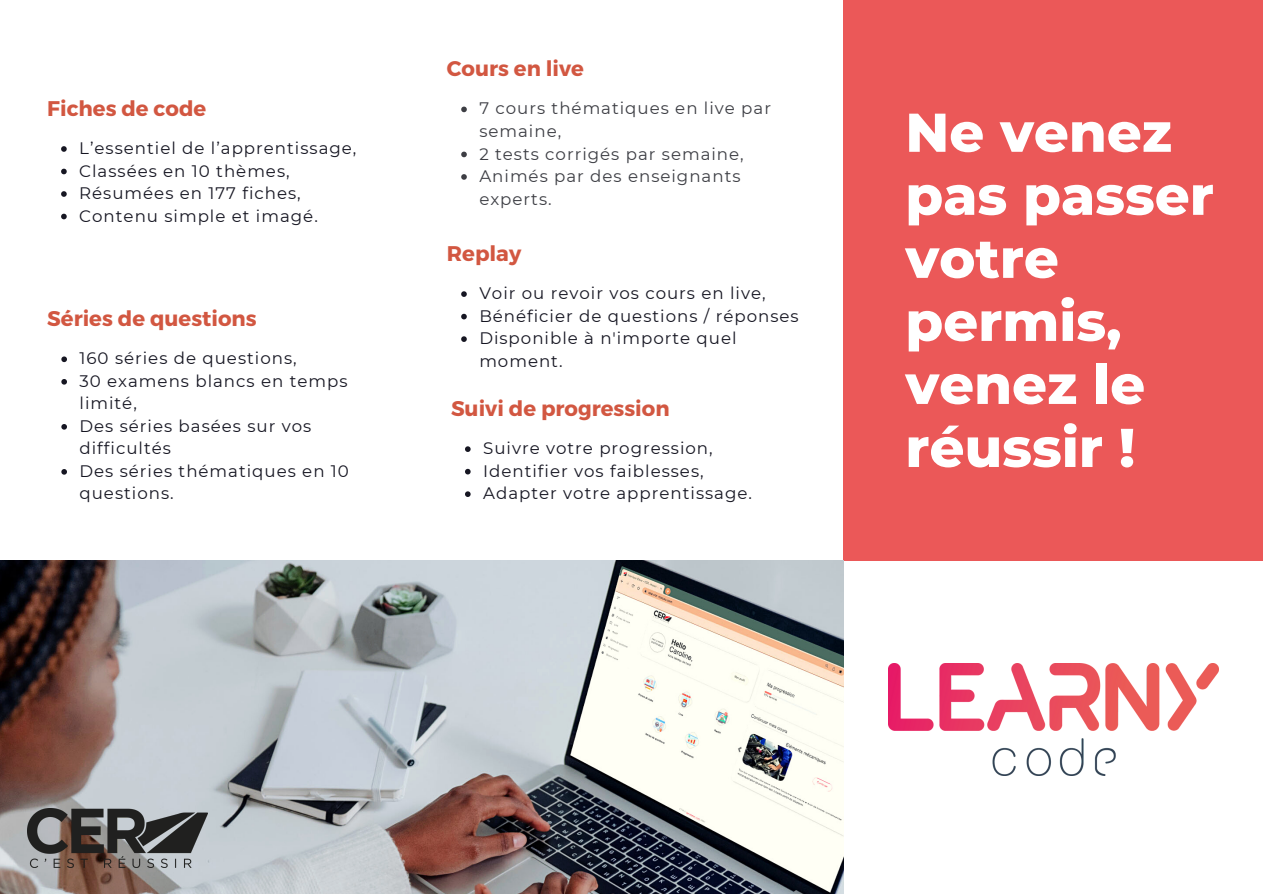
<style>
.page{position:relative;width:1263px;height:894px;background:#fff}
.page>*{position:absolute;margin:0;border:0;box-sizing:border-box;transform-origin:0 0}
.t1{font:800 54.45px/63px "Montserrat";color:#fff}
.t2{font:700 21.15px "Montserrat";color:#d25741}
.t3{font:16.65px/22.5px "Montserrat";letter-spacing:.06em;color:#161622}
.t4{font:16.65px/22.5px "Montserrat";letter-spacing:.06em;color:#3d3e44}
</style>
<div class="page">
<div style="left:843px;top:0;width:420px;height:560px;background:#eb5858"></div>
<img style="left:0;top:560px;width:844px;height:333px">
<img style="left:27px;top:808px;width:180px;height:59px">
<svg style="left:61px;top:356px;width:6px;height:6px"></svg>
<svg style="left:61px;top:379px;width:6px;height:5px"></svg>
<svg style="left:61px;top:424px;width:6px;height:5px"></svg>
<svg style="left:61px;top:469px;width:6px;height:5px"></svg>
<svg style="left:461px;top:107px;width:6px;height:5px"></svg>
<svg style="left:461px;top:151px;width:6px;height:6px"></svg>
<svg style="left:461px;top:174px;width:6px;height:6px"></svg>
<svg style="left:461px;top:291px;width:6px;height:6px"></svg>
<svg style="left:461px;top:314px;width:6px;height:5px"></svg>
<svg style="left:461px;top:336px;width:6px;height:6px"></svg>
<svg style="left:465px;top:446px;width:6px;height:6px"></svg>
<svg style="left:465px;top:468px;width:6px;height:6px"></svg>
<svg style="left:465px;top:491px;width:6px;height:6px"></svg>
<svg style="left:61px;top:146px;width:6px;height:6px"></svg>
<svg style="left:61px;top:169px;width:6px;height:5px"></svg>
<svg style="left:61px;top:191px;width:6px;height:6px"></svg>
<svg style="left:61px;top:214px;width:6px;height:5px"></svg>
<img style="left:888px;top:663px;width:330px;height:112px">
<p class="t2" style="left:47px;top:94px;width:161px">Fiches de code</p>
<p class="t3" style="left:79px;top:137px;width:279px">L’essentiel de l’apprentissage,</p>
<p class="t3" style="left:79px;top:159px;width:212px">Classées en 10 thèmes,</p>
<p class="t3" style="left:79px;top:182px;width:223px">Résumées en 177 fiches,</p>
<p class="t3" style="left:79px;top:204px;width:240px">Contenu simple et imagé.</p>
<p class="t2" style="left:47px;top:304px;width:211px">Séries de questions</p>
<p class="t3" style="left:80px;top:347px;width:219px">160 séries de questions,</p>
<p class="t3" style="left:80px;top:369px;width:269px">30 examens blancs en temps limité,</p>
<p class="t3" style="left:80px;top:414px;width:233px">Des séries basées sur vos difficultés</p>
<p class="t3" style="left:80px;top:459px;width:271px">Des séries thématiques en 10 questions.</p>
<p class="t2" style="left:447px;top:55px;width:139px">Cours en live</p>
<p class="t4" style="left:479px;top:97px;width:293px">7 cours thématiques en live par semaine,</p>
<p class="t4" style="left:479px;top:142px;width:266px">2 tests corrigés par semaine,</p>
<p class="t4" style="left:479px;top:165px;width:263px">Animés par des enseignants experts.</p>
<p class="t2" style="left:447px;top:239px;width:76px">Replay</p>
<p class="t3" style="left:479px;top:282px;width:288px">Voir ou revoir vos cours en live,</p>
<p class="t3" style="left:479px;top:304px;width:321px">Bénéficier de questions / réponses</p>
<p class="t3" style="left:479px;top:327px;width:259px">Disponible à n'importe quel moment.</p>
<p class="t2" style="left:451px;top:394px;width:220px">Suivi de progression</p>
<p class="t3" style="left:483px;top:437px;width:231px">Suivre votre progression,</p>
<p class="t3" style="left:483px;top:459px;width:222px">Identifier vos faiblesses,</p>
<p class="t3" style="left:483px;top:482px;width:270px">Adapter votre apprentissage.</p>
<p class="t1" style="left:905px;top:101px;width:310px">Ne venez pas passer votre permis, venez le réussir !</p>
</div>
